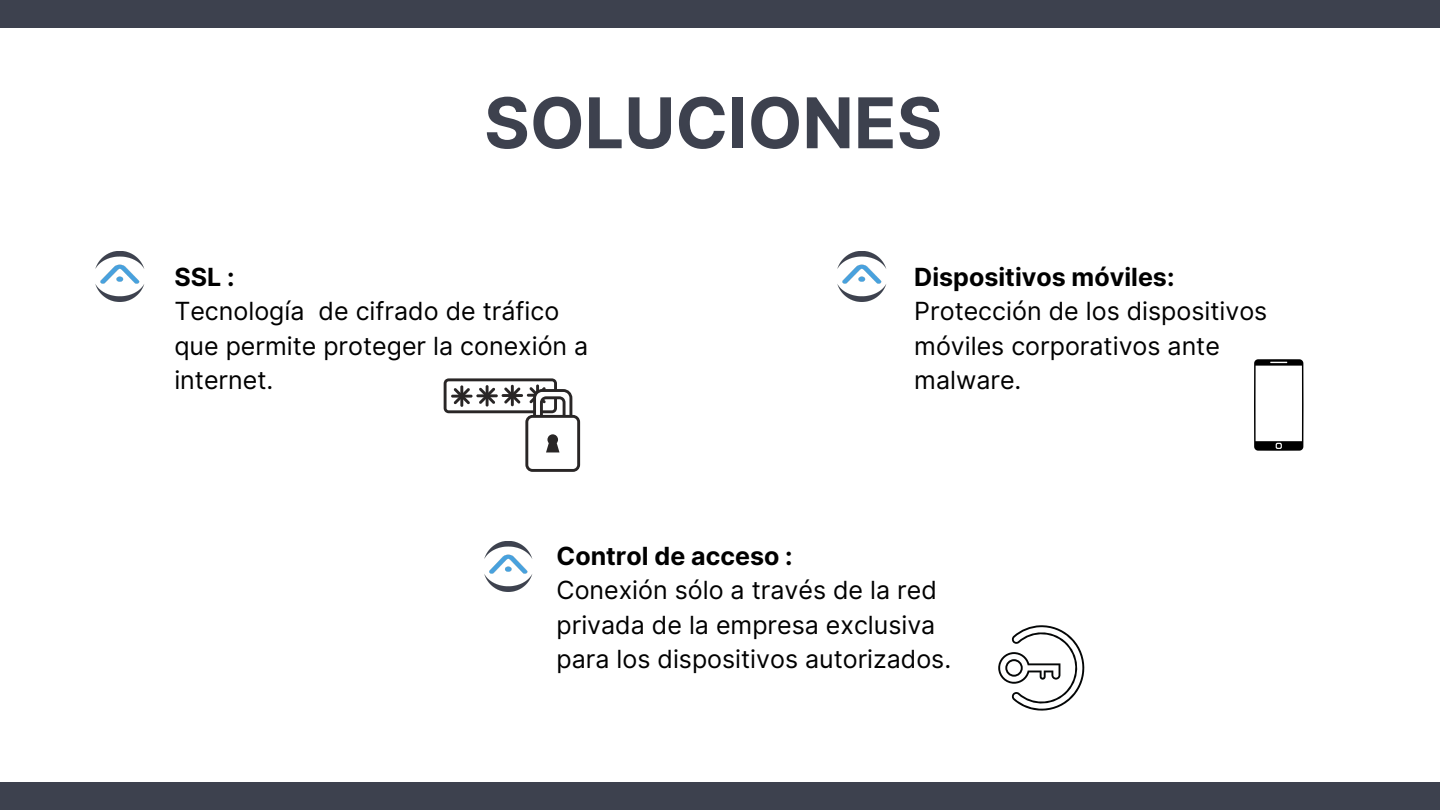
<style>
.page{position:relative;width:1440px;height:810px;background:#fff}
.page>*{position:absolute;margin:0;border:0;box-sizing:border-box;transform-origin:0 0}
.t1{font:700 70px "Inter";color:#3d414e}
.t2{font:25px/34.5px "Inter";color:#000}
.t3{font:700 25px "Inter";color:#000}
</style>
<div class="page">
<svg style="left:444px;top:378px;width:136px;height:94px"></svg>
<svg style="left:1254px;top:359px;width:50px;height:92px"></svg>
<svg style="left:998px;top:625px;width:86px;height:86px"></svg>
<div style="left:0;top:0;width:1440px;height:28px;background:#3d414e"></div>
<div style="left:0;top:782px;width:1440px;height:28px;background:#3d414e"></div>
<img style="left:95px;top:251px;width:50px;height:51px">
<img style="left:837px;top:251px;width:50px;height:51px">
<img style="left:484px;top:541px;width:49px;height:50px">
<p class="t1" style="left:484px;top:81px;width:460px">SOLUCIONES</p>
<p class="t3" style="left:174px;top:261px;width:62px">SSL :</p>
<p class="t2" style="left:174px;top:294px;width:416px">Tecnología de cifrado de tráfico que permite proteger la conexión a internet.</p>
<p class="t3" style="left:914px;top:261px;width:262px">Dispositivos móviles:</p>
<p class="t2" style="left:914px;top:294px;width:355px">Protección de los dispositivos móviles corporativos ante malware.</p>
<p class="t3" style="left:557px;top:541px;width:238px">Control de acceso :</p>
<p class="t2" style="left:557px;top:573px;width:396px">Conexión sólo a través de la red privada de la empresa exclusiva para los dispositivos autorizados.</p>
</div>
